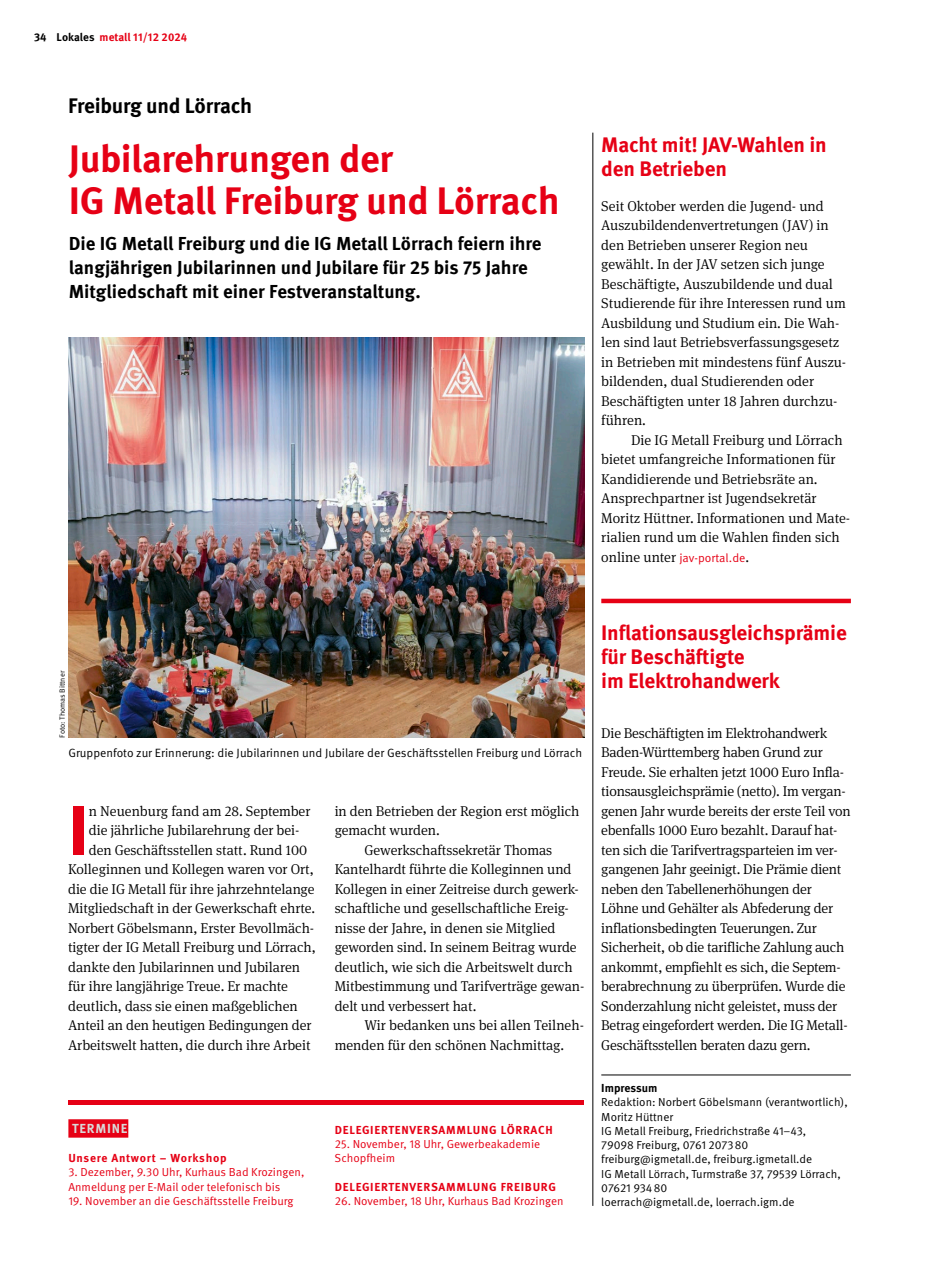
<style>
.page{position:relative;width:936px;height:1285px;background:#fff}
.page>*{position:absolute;margin:0;border:0;box-sizing:border-box;transform-origin:0 0}
.t1{font:700 70.05px "Meta IGMT";color:#e60015}
.t2{font:700 38.25px/42.6px "Meta IGMT";letter-spacing:-.01em;color:#e60015}
.t3{font:700 21px/24px "Meta IGMT";letter-spacing:-.01em;color:#e60015}
.t4{font:700 21px "Meta IGMT";letter-spacing:-.01em;color:#000}
.t5{font:700 18.75px/24px "Meta IGMT";color:#000}
.t6{font:300 14.25px/19.5px "Meta Serif IGMT";letter-spacing:-.005em;color:#000}
.t7{font:700 13.2px "Meta IGMT";letter-spacing:.06em;color:#d9d9d9}
.t8{font:12px "Meta IGMT";color:#000}
.t9{font:12px "Meta IGMT";color:#e60015}
.t10{font:11.7px/14.2px "Meta IGMT";color:#000}
.t11{font:11.7px/14.2px "Meta IGMT";color:#e60015}
.t12{font:700 11.7px "Meta IGMT";letter-spacing:.06em;color:#e60015}
.t13{font:700 11.7px "Meta IGMT";letter-spacing:-.005em;color:#000}
.t14{font:700 11.25px "Meta IGMT";letter-spacing:.005em;color:#e60015}
.t15{font:7.5px "Meta IGMT";color:#000}
.s1{color:#000}
.s2{font-family:"Meta Serif IGMT";font-weight:300;font-size:14.25px;color:#000}
</style>
<div class="page">
<img style="left:68px;top:338px;width:516px;height:399px">
<hr style="left:601px;top:1074px;width:249px;height:1px;background:#000">
<hr style="left:592px;top:133px;width:1px;height:1072px;background:#000">
<hr style="left:68px;top:1100px;width:516px;height:4px;background:#e60015">
<div style="left:68px;top:1118px;width:60px;height:19px;background:#e60015"></div>
<div style="left:601px;top:598px;width:249px;height:5px;background:#e60015"></div>
<p class="t14" style="left:34px;top:28px;width:155px"><span class="s1">34 Lokales</span> metall 11/12 2024</p>
<h3 class="t4" style="left:68px;top:89px;width:186px">Freiburg und Lörrach</h3>
<h2 class="t2" style="left:69px;top:135px;width:492px">Jubilarehrungen der<br>IG Metall Freiburg und Lörrach</h2>
<h3 class="t5" style="left:69px;top:230px;width:474px">Die IG Metall Freiburg und die IG Metall Lörrach feiern ihre langjährigen Jubilarinnen und Jubilare für 25 bis 75 Jahre<br>Mitgliedschaft mit einer Festveranstaltung.</h3>
<h3 class="t3" style="left:601px;top:131px;width:227px">Macht mit! JAV-Wahlen in den Betrieben</h3>
<p class="t6" style="left:601px;top:195px;width:246px">Seit Oktober werden die Jugend- und Auszubildendenvertretungen (JAV) in den Betrieben unserer Region neu gewählt. In der JAV setzen sich junge Beschäftigte, Auszubildende und dual Studierende für ihre Interessen rund um Ausbildung und Studium ein. Die Wah&shy;len sind laut Betriebsverfassungsgesetz in Betrieben mit mindestens fünf Auszu&shy;bildenden, dual Studierenden oder Beschäftigten unter 18 Jahren durchzu&shy;führen.</p>
<p class="t6" style="left:601px;top:429px;width:250px;text-indent:30px">Die IG Metall Freiburg und Lörrach bietet umfangreiche Informationen für Kandidierende und Betriebsräte an.<br>Ansprechpartner ist Jugendsekretär Moritz Hüttner. Informationen und Mate&shy;rialien rund um die Wahlen finden sich</p>
<p class="t9" style="left:601px;top:548px;width:149px"><span class="s2">online unter</span> jav-portal.de<span class="s2">.</span></p>
<p class="t15" style="left:57px;top:737px;width:68px;rotate:-90deg">Foto: Thomas Bittner</p>
<p class="t8" style="left:68px;top:743px;width:515px">Gruppenfoto zur Erinnerung: die Jubilarinnen und Jubilare der Geschäftsstellen Freiburg und Lörrach</p>
<h1 class="t1" style="left:68px;top:775px;width:22px">I</h1>
<p class="t6" style="left:89px;top:800px;width:223px">n Neuenburg fand am 28. September</p>
<p class="t6" style="left:89px;top:819px;width:212px">die jährliche Jubilarehrung der bei-</p>
<p class="t6" style="left:89px;top:839px;width:220px">den Geschäftsstellen statt. Rund 100</p>
<p class="t6" style="left:68px;top:858px;width:247px">Kolleginnen und Kollegen waren vor Ort,</p>
<p class="t6" style="left:68px;top:878px;width:248px">die die IG Metall für ihre jahrzehntelange</p>
<p class="t6" style="left:68px;top:897px;width:248px">Mitgliedschaft in der Gewerkschaft ehrte.</p>
<p class="t6" style="left:68px;top:917px;width:247px">Norbert Göbelsmann, Erster Bevollmäch-</p>
<p class="t6" style="left:68px;top:936px;width:249px">tigter der IG Metall Freiburg und Lörrach,</p>
<p class="t6" style="left:68px;top:956px;width:233px">dankte den Jubilarinnen und Jubilaren</p>
<p class="t6" style="left:68px;top:975px;width:221px">für ihre langjährige Treue. Er machte</p>
<p class="t6" style="left:68px;top:995px;width:231px">deutlich, dass sie einen maßgeblichen</p>
<p class="t6" style="left:68px;top:1014px;width:245px">Anteil an den heutigen Bedingungen der</p>
<p class="t6" style="left:68px;top:1034px;width:244px">Arbeitswelt hatten, die durch ihre Arbeit</p>
<p class="t6" style="left:334px;top:800px;width:246px">in den Betrieben der Region erst möglich</p>
<p class="t6" style="left:334px;top:819px;width:106px">gemacht wurden.</p>
<p class="t6" style="left:364px;top:839px;width:189px">Gewerkschaftssekretär Thomas</p>
<p class="t6" style="left:334px;top:858px;width:238px">Kantelhardt führte die Kolleginnen und</p>
<p class="t6" style="left:334px;top:878px;width:246px">Kollegen in einer Zeitreise durch gewerk-</p>
<p class="t6" style="left:334px;top:897px;width:235px">schaftliche und gesellschaftliche Ereig-</p>
<p class="t6" style="left:334px;top:917px;width:222px">nisse der Jahre, in denen sie Mitglied</p>
<p class="t6" style="left:334px;top:936px;width:243px">geworden sind. In seinem Beitrag wurde</p>
<p class="t6" style="left:334px;top:956px;width:239px">deutlich, wie sich die Arbeitswelt durch</p>
<p class="t6" style="left:334px;top:975px;width:251px">Mitbestimmung und Tarifverträge gewan-</p>
<p class="t6" style="left:334px;top:995px;width:143px">delt und verbessert hat.</p>
<p class="t6" style="left:364px;top:1014px;width:221px">Wir bedanken uns bei allen Teilneh-</p>
<p class="t6" style="left:334px;top:1034px;width:231px">menden für den schönen Nachmittag.</p>
<p class="t7" style="left:72px;top:1117px;width:57px">TERMINE</p>
<p class="t12" style="left:68px;top:1148px;width:160px">Unsere Antwort – Workshop</p>
<p class="t11" style="left:68px;top:1164px;width:237px">3. Dezember, 9.30 Uhr, Kurhaus Bad Krozingen,<br>Anmeldung per E-Mail oder telefonisch bis</p>
<p class="t11" style="left:68px;top:1192px;width:226px">19. November an die Geschäftsstelle Freiburg</p>
<p class="t12" style="left:335px;top:1120px;width:219px">DELEGIERTEN VERSAMMLUNG LÖRRACH</p>
<p class="t11" style="left:334px;top:1135px;width:207px">25. November, 18 Uhr, Gewerbeakademie<br>Schopfheim</p>
<p class="t12" style="left:335px;top:1177px;width:223px">DELEGIERTEN VERSAMMLUNG FREIBURG</p>
<p class="t11" style="left:335px;top:1192px;width:230px">26. November, 18 Uhr, Kurhaus Bad Krozingen</p>
<h3 class="t3" style="left:601px;top:619px;width:247px">Inflationsausgleichsprämie für Beschäftigte<br>im Elektrohandwerk</h3>
<p class="t6" style="left:601px;top:722px;width:251px">Die Beschäftigten im Elektrohandwerk Baden-Württemberg haben Grund zur Freude. Sie erhalten jetzt 1000 Euro Infla&shy;tionsausgleichsprämie (netto). Im vergan&shy;genen Jahr wurde bereits der erste Teil von ebenfalls 1000 Euro bezahlt. Darauf hat&shy;ten sich die Tarifvertragsparteien im ver&shy;gangenen Jahr geeinigt. Die Prämie dient neben den Tabellenerhöhungen der Löhne und Gehälter als Abfederung der inflationsbedingten Teuerungen. Zur Sicherheit, ob die tarifliche Zahlung auch ankommt, empfiehlt es sich, die Septem&shy;berabrechnung zu überprüfen. Wurde die Sonderzahlung nicht geleistet, muss der Betrag eingefordert werden. Die IG Metall-Geschäftsstellen beraten dazu gern.</p>
<p class="t13" style="left:601px;top:1078px;width:58px">Impressum</p>
<p class="t10" style="left:601px;top:1094px;width:248px">Redaktion: Norbert Göbelsmann (verantwortlich), Moritz Hüttner<br>IG Metall Freiburg, Friedrichstraße 41–43,<br>79098 Freiburg, 0761 2073 80 freiburg@igmetall.de, freiburg.igmetall.de<br>IG Metall Lörrach, Turmstraße 37, 79539 Lörrach, 07621 934 80<br>loerrach@igmetall.de, loerrach.igm.de</p>
</div>
